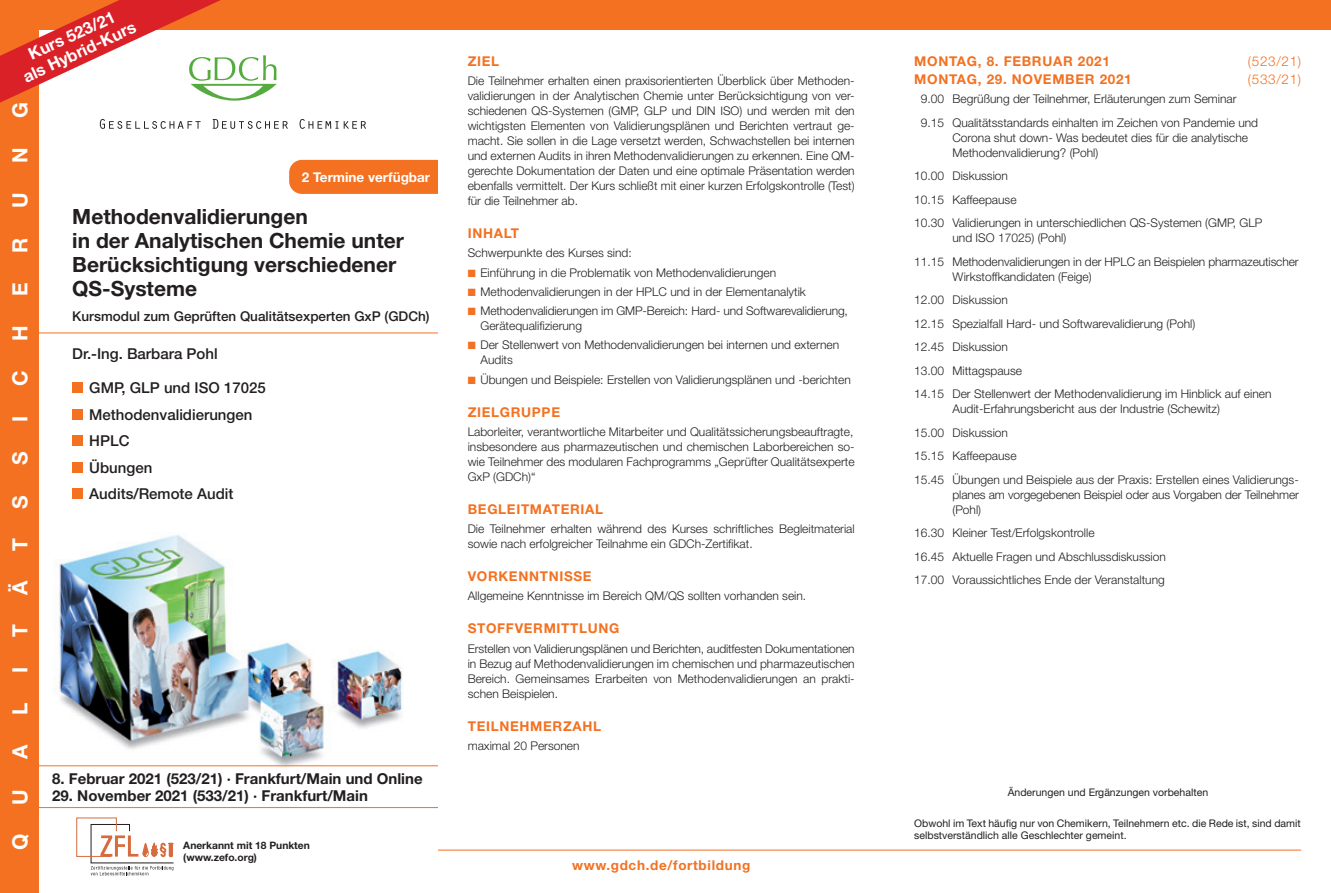
<style>
.page{position:relative;width:1331px;height:893px;background:#fff}
.page>*{position:absolute;margin:0;border:0;box-sizing:border-box;transform-origin:0 0}
.t1{font:700 21px/24px "Helvetica Neue";color:#231f20}
.t2{font:700 21px "Helvetica Neue";color:#fff}
.t3{font:700 16.5px/18px "Helvetica Neue";color:#fff;text-align:center}
.t4{font:500 15px/26.5px "Helvetica Neue";color:#231f20}
.t5{font:700 15px "Helvetica Neue";color:#231f20}
.t6{font:700 13.5px "Helvetica Neue";letter-spacing:.05em;color:#f37121}
.t7{font:500 13.5px "Helvetica Neue";color:#231f20}
.t8{font:700 13.5px "Helvetica Neue";color:#fff}
.t9{font:300 13.5px "Helvetica Neue";letter-spacing:.05em;color:#f37121}
.t10{font:300 12px/15px "Helvetica Neue";color:#231f20}
.t11{font:10.5px/12px "Helvetica Neue";color:#231f20}
.t12{font:700 10.2px/11.6px "Helvetica Neue";color:#231f20}
.s1{color:#f37121}
</style>
<div class="page">
<svg style="left:100px;top:119px;width:101px;height:10px"></svg>
<svg style="left:213px;top:119px;width:75px;height:10px"></svg>
<svg style="left:300px;top:119px;width:66px;height:10px"></svg>
<div style="left:0;top:0;width:38px;height:893px;background:#f37121"></div>
<hr style="left:438px;top:850px;width:863px;height:1px;background:#f37121">
<div style="left:38px;top:0;width:1293px;height:30px;background:#f37121"></div>
<img style="left:53px;top:534px;width:365px;height:233px">
<svg style="left:77px;top:818px;width:97px;height:57px"></svg>
<hr style="left:38px;top:333px;width:400px;height:1px;background:#f37121">
<div style="left:72px;top:382px;width:11px;height:11px;background:#f37121"></div>
<div style="left:72px;top:409px;width:11px;height:11px;background:#f37121"></div>
<div style="left:72px;top:435px;width:11px;height:11px;background:#f37121"></div>
<div style="left:72px;top:462px;width:11px;height:11px;background:#f37121"></div>
<div style="left:72px;top:488px;width:11px;height:11px;background:#f37121"></div>
<hr style="left:34px;top:765px;width:404px;height:1px;background:#f37121">
<hr style="left:34px;top:807px;width:404px;height:1px;background:#f37121">
<svg style="left:0;top:0;width:277px;height:103px"></svg>
<div style="left:289px;top:160px;width:149px;height:34px;background:#f37121"></div>
<h2 class="t3" style="left:12px;top:53px;width:124px;rotate:-25deg">Kurs 523/21<br>als Hybrid-Kurs</h2>
<h1 class="t2" style="left:7px;top:118px;width:17px;rotate:-90deg">G</h1>
<h1 class="t2" style="left:7px;top:163px;width:17px;rotate:-90deg">N</h1>
<h1 class="t2" style="left:7px;top:208px;width:17px;rotate:-90deg">U</h1>
<h1 class="t2" style="left:7px;top:253px;width:17px;rotate:-90deg">R</h1>
<h1 class="t2" style="left:7px;top:296px;width:15px;rotate:-90deg">E</h1>
<h1 class="t2" style="left:7px;top:341px;width:17px;rotate:-90deg">H</h1>
<h1 class="t2" style="left:7px;top:386px;width:17px;rotate:-90deg">C</h1>
<h1 class="t2" style="left:7px;top:422px;width:8px;rotate:-90deg">I</h1>
<h1 class="t2" style="left:7px;top:465px;width:15px;rotate:-90deg">S</h1>
<h1 class="t2" style="left:7px;top:509px;width:15px;rotate:-90deg">S</h1>
<h1 class="t2" style="left:7px;top:551px;width:14px;rotate:-90deg">T</h1>
<h1 class="t2" style="left:7px;top:595px;width:16px;rotate:-90deg">Ä</h1>
<h1 class="t2" style="left:7px;top:637px;width:14px;rotate:-90deg">T</h1>
<h1 class="t2" style="left:7px;top:673px;width:8px;rotate:-90deg">I</h1>
<h1 class="t2" style="left:7px;top:715px;width:14px;rotate:-90deg">L</h1>
<h1 class="t2" style="left:7px;top:759px;width:16px;rotate:-90deg">A</h1>
<h1 class="t2" style="left:7px;top:804px;width:17px;rotate:-90deg">U</h1>
<h1 class="t2" style="left:7px;top:850px;width:18px;rotate:-90deg">Q</h1>
<p class="t8" style="left:302px;top:169px;width:130px">2 Termine verfügbar</p>
<h1 class="t1" style="left:72px;top:204px;width:333px">Methodenvalidierungen<br>in der Analytischen Chemie unter<br>Berücksichtigung verschiedener<br>QS-Systeme</h1>
<p class="t7" style="left:72px;top:308px;width:359px">Kursmodul zum Geprüften Qualitätsexperten GxP (GDCh)</p>
<p class="t4" style="left:72px;top:340px;width:147px">Dr.-Ing. Barbara Pohl</p>
<p class="t4" style="left:89px;top:374px;width:178px">GMP, GLP und ISO 17025<br>Methodenvalidierungen<br>HPLC<br>Übungen<br>Audits/Remote Audit</p>
<p class="t5" style="left:52px;top:769px;width:372px">8. Februar 2021 (523/21) · Frankfurt/Main und Online</p>
<p class="t5" style="left:52px;top:786px;width:317px">29. November 2021 (533/21) · Frankfurt/Main</p>
<p class="t12" style="left:183px;top:840px;width:128px">Anerkannt mit 18 Punkten (www.zefo.org)</p>
<p class="t6" style="left:468px;top:53px;width:33px">ZIEL</p>
<p class="t10" style="left:468px;top:73px;width:388px;text-align:justify">Die Teilnehmer erhalten einen praxisorientierten Überblick über Methoden&shy;validierungen in der Analytischen Chemie unter Berücksichtigung von ver&shy;schiedenen QS-Systemen (GMP, GLP und DIN ISO) und werden mit den wichtigsten Elementen von Validierungsplänen und Berichten vertraut ge&shy;macht. Sie sollen in die Lage versetzt werden, Schwachstellen bei internen und externen Audits in ihren Methodenvalidierungen zu erkennen. Eine QM&shy;gerechte Dokumentation der Daten und eine optimale Präsentation werden ebenfalls vermittelt. Der Kurs schließt mit einer kurzen Erfolgskontrolle (Test) für die Teilnehmer ab.</p>
<p class="t6" style="left:468px;top:225px;width:53px">INHALT</p>
<p class="t10" style="left:468px;top:245px;width:166px">Schwerpunkte des Kurses sind:</p>
<p class="t10" style="left:468px;top:265px;width:310px"><span class="s1">■</span> Einführung in die Problematik von Methodenvalidierungen</p>
<p class="t10" style="left:468px;top:284px;width:340px"><span class="s1">■</span> Methodenvalidierungen in der HPLC und in der Elementanalytik</p>
<p class="t10" style="left:480px;top:303px;width:369px;text-indent:-13px"><span class="s1">■</span> Methodenvalidierungen im GMP-Bereich: Hard- und Softwarevalidierung,<br>Gerätequalifizierung</p>
<p class="t10" style="left:480px;top:337px;width:360px;text-indent:-13px"><span class="s1">■</span> Der Stellenwert von Methodenvalidierungen bei internen und externen<br>Audits</p>
<p class="t10" style="left:468px;top:372px;width:385px"><span class="s1">■</span> Übungen und Beispiele: Erstellen von Validierungsplänen und -berichten</p>
<p class="t6" style="left:468px;top:403px;width:94px">ZIELGRUPPE</p>
<p class="t10" style="left:468px;top:424px;width:388px;text-align:justify">Laborleiter, verantwortliche Mitarbeiter und Qualitätssicherungsbeauftragte, insbesondere aus pharmazeutischen und chemischen Laborbereichen so&shy;wie Teilnehmer des modularen Fachprogramms „Geprüfter Qualitätsexperte GxP (GDCh)“</p>
<p class="t6" style="left:468px;top:501px;width:137px">BEGLEITMATERIAL</p>
<p class="t10" style="left:468px;top:521px;width:388px">Die Teilnehmer erhalten während des Kurses schriftliches Begleitmaterial sowie nach erfolgreicher Teilnahme ein GDCh-Zertifikat.</p>
<p class="t6" style="left:468px;top:568px;width:125px">VORKENNTNISSE</p>
<p class="t10" style="left:468px;top:588px;width:340px">Allgemeine Kenntnisse im Bereich QM/QS sollten vorhanden sein.</p>
<p class="t6" style="left:468px;top:620px;width:153px">STOFFVERMITTLUNG</p>
<p class="t10" style="left:468px;top:641px;width:388px;text-align:justify">Erstellen von Validierungsplänen und Berichten, auditfesten Dokumentationen in Bezug auf Methodenvalidierungen im chemischen und pharmazeutischen Bereich. Gemeinsames Erarbeiten von Methodenvalidierungen an prakti&shy;schen Beispielen.</p>
<p class="t6" style="left:468px;top:717px;width:135px">TEILNEHMERZAHL</p>
<p class="t10" style="left:468px;top:738px;width:113px">maximal 20 Personen</p>
<p class="t6" style="left:572px;top:856px;width:180px">www.gdch.de/fortbildung</p>
<p class="t6" style="left:914px;top:53px;width:197px">MONTAG, 8. FEBRUAR 2021</p>
<p class="t9" style="left:1248px;top:53px;width:55px">(523/21)</p>
<p class="t6" style="left:914px;top:71px;width:219px">MONTAG, 29. NOVEMBER 2021</p>
<p class="t9" style="left:1248px;top:71px;width:55px">(533/21)</p>
<p class="t10" style="left:921px;top:87px;width:339px;line-height:23.5px">9.00 Begrüßung der Teilnehmer, Erläuterungen zum Seminar<br>9.15 Qualitätsstandards einhalten im Zeichen von Pandemie und</p>
<p class="t10" style="left:952px;top:130px;width:297px">Corona shut down- Was bedeutet dies für die analytische<br>Methodenvalidierung? (Pohl)</p>
<p class="t10" style="left:914px;top:164px;width:350px;line-height:23.5px">10.00 Diskussion<br>10.15 Kaffeepause<br>10.30 Validierungen in unterschiedlichen QS-Systemen (GMP, GLP</p>
<p class="t10" style="left:914px;top:226px;width:386px;line-height:23.5px;text-indent:38px">und ISO 17025) (Pohl)<br>11.15 Methodenvalidierungen in der HPLC an Beispielen pharmazeutischer</p>
<p class="t10" style="left:914px;top:264px;width:359px;line-height:23.5px;text-indent:38px">Wirkstoffkandidaten (Feige)<br>12.00 Diskussion<br>12.15 Spezialfall Hard- und Softwarevalidierung (Pohl)<br>12.45 Diskussion<br>13.00 Mittagspause<br>14.15 Der Stellenwert der Methodenvalidierung im Hinblick auf einen</p>
<p class="t10" style="left:914px;top:397px;width:386px;line-height:23.5px;text-indent:38px">Audit-Erfahrungsbericht aus der Industrie (Schewitz)<br>15.00 Diskussion<br>15.15 Kaffeepause<br>15.45 Übungen und Beispiele aus der Praxis: Erstellen eines Validierungs-</p>
<p class="t10" style="left:952px;top:487px;width:348px">planes am vorgegebenen Beispiel oder aus Vorgaben der Teilnehmer (Pohl)</p>
<p class="t10" style="left:914px;top:521px;width:253px;line-height:23.5px">16.30 Kleiner Test/Erfolgskontrolle<br>16.45 Aktuelle Fragen und Abschlussdiskussion<br>17.00 Voraussichtliches Ende der Veranstaltung</p>
<p class="t11" style="left:1008px;top:786px;width:202px">Änderungen und Ergänzungen vorbehalten</p>
<p class="t11" style="left:914px;top:817px;width:388px">Obwohl im Text häufig nur von Chemikern, Teilnehmern etc. die Rede ist, sind damit selbstverständlich alle Geschlechter gemeint.</p>
</div>
